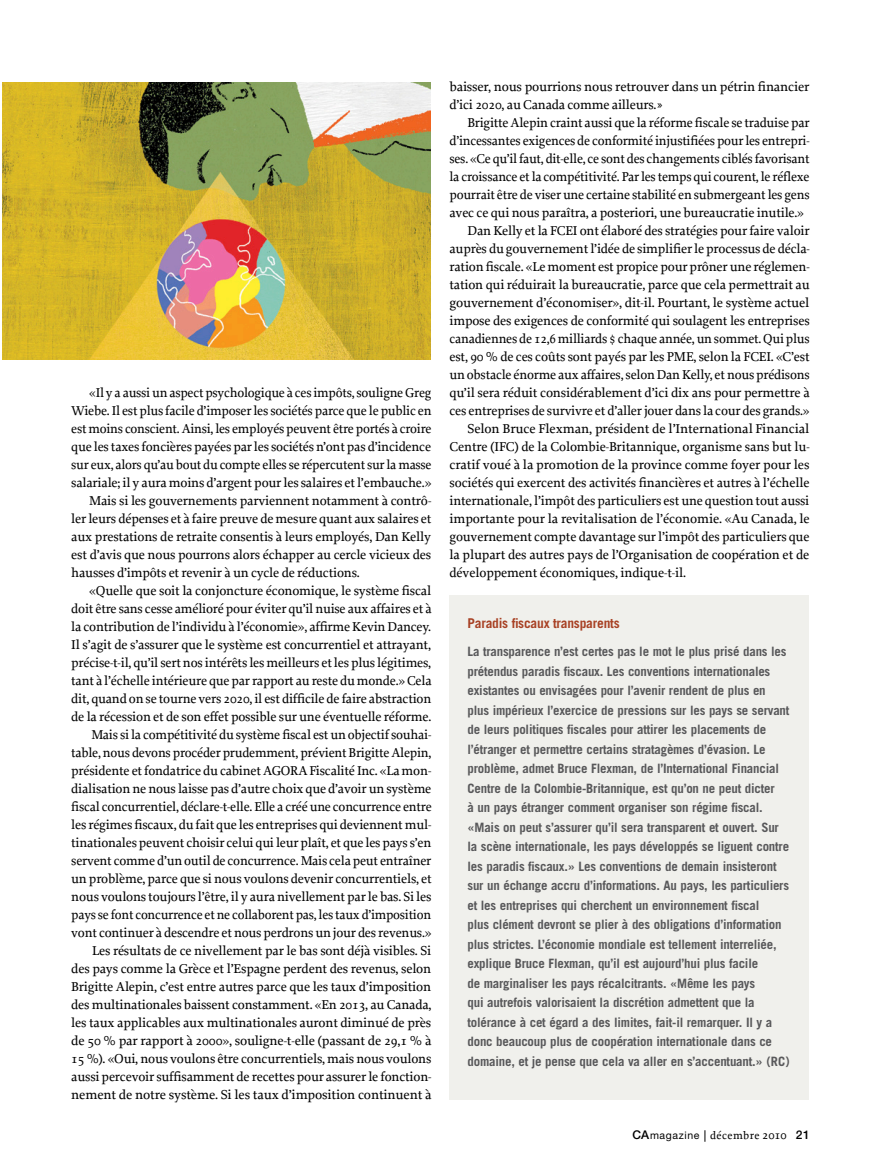
<style>
.page{position:relative;width:878px;height:1175px;background:#fff}
.page>*{position:absolute;margin:0;border:0;box-sizing:border-box;transform-origin:0 0}
.t1{font:500 13.5px "Proforma";letter-spacing:-.015em;color:#000}
.t2{font:700 13.5px "Trade Gothic";letter-spacing:-.015em;color:#a84124}
.t3{font:700 12.9px/19.5px "Trade Gothic";letter-spacing:-.015em;color:#58585a}
.t4{font:10.5px "Helvetica Neue LT Std";letter-spacing:.055em;color:#000}
.s1{font-family:"Trade Gothic";font-weight:400}
.s2{font-weight:500;font-size:12px}
.s3{font-family:"Proforma";font-weight:500;font-size:11.25px}
.s4{font-family:"Proforma";font-weight:500;font-size:12.45px}
</style>
<div class="page">
<img style="left:3px;top:83px;width:427px;height:277px">
<div style="left:449px;top:595px;width:359px;height:504px;background:#f0f0ec"></div>
<p class="t1" style="left:89px;top:384px;width:343px">«Il y a aussi un aspect psychologique à ces impôts, souligne Greg</p>
<p class="t1" style="left:71px;top:402px;width:362px">Wiebe. Il est plus facile d’imposer les sociétés parce que le public en</p>
<p class="t1" style="left:71px;top:420px;width:362px">est moins conscient. Ainsi, les employés peuvent être portés à croire</p>
<p class="t1" style="left:71px;top:438px;width:361px">que les taxes foncières payées par les sociétés n’ont pas d’incidence</p>
<p class="t1" style="left:71px;top:456px;width:362px">sur eux, alors qu’au bout du compte elles se répercutent sur la masse</p>
<p class="t1" style="left:71px;top:474px;width:361px">salariale; il y aura moins d’argent pour les salaires et l’embauche.»</p>
<p class="t1" style="left:89px;top:492px;width:343px">Mais si les gouvernements parviennent notamment à contrô-</p>
<p class="t1" style="left:71px;top:510px;width:362px">ler leurs dépenses et à faire preuve de mesure quant aux salaires et</p>
<p class="t1" style="left:71px;top:528px;width:361px">aux prestations de retraite consentis à leurs employés, Dan Kelly</p>
<p class="t1" style="left:71px;top:546px;width:361px">est d’avis que nous pourrons alors échapper au cercle vicieux des</p>
<p class="t1" style="left:71px;top:564px;width:290px">hausses d’impôts et revenir à un cycle de réductions.</p>
<p class="t1" style="left:89px;top:582px;width:343px">«Quelle que soit la conjoncture économique, le système fiscal</p>
<p class="t1" style="left:71px;top:600px;width:362px">doit être sans cesse amélioré pour éviter qu’il nuise aux affaires et à</p>
<p class="t1" style="left:71px;top:618px;width:361px">la contribution de l’individu à l’économie», affirme Kevin Dancey.</p>
<p class="t1" style="left:71px;top:636px;width:361px">Il s’agit de s’assurer que le système est concurrentiel et attrayant,</p>
<p class="t1" style="left:71px;top:654px;width:361px">précise-t-il, qu’il sert nos intérêts les meilleurs et les plus légitimes,</p>
<p class="t1" style="left:71px;top:672px;width:362px">tant à l’échelle intérieure que par rapport au reste du monde.» Cela</p>
<p class="t1" style="left:71px;top:690px;width:361px">dit, quand on se tourne vers 2020, il est difficile de faire abstraction</p>
<p class="t1" style="left:71px;top:708px;width:362px">de la récession et de son effet possible sur une éventuelle réforme.</p>
<p class="t1" style="left:91px;top:726px;width:341px">Mais si la compétitivité du système fiscal est un objectif souhai-</p>
<p class="t1" style="left:71px;top:744px;width:361px">table, nous devons procéder prudemment, prévient Brigitte Alepin,</p>
<p class="t1" style="left:71px;top:762px;width:362px">présidente et fondatrice du cabinet AGORA Fiscalité Inc. «La mon-</p>
<p class="t1" style="left:71px;top:780px;width:361px">dialisation ne nous laisse pas d’autre choix que d’avoir un système</p>
<p class="t1" style="left:71px;top:798px;width:362px">fiscal concurrentiel, déclare-t-elle. Elle a créé une concurrence entre</p>
<p class="t1" style="left:71px;top:816px;width:361px">les régimes fiscaux, du fait que les entreprises qui deviennent mul-</p>
<p class="t1" style="left:71px;top:834px;width:361px">tinationales peuvent choisir celui qui leur plaît, et que les pays s’en</p>
<p class="t1" style="left:71px;top:852px;width:361px">servent comme d’un outil de concurrence. Mais cela peut entraîner</p>
<p class="t1" style="left:71px;top:870px;width:362px">un problème, parce que si nous voulons devenir concurrentiels, et</p>
<p class="t1" style="left:71px;top:888px;width:362px">nous voulons toujours l’être, il y aura nivellement par le bas. Si les</p>
<p class="t1" style="left:71px;top:906px;width:361px">pays se font concurrence et ne collaborent pas, les taux d’imposition</p>
<p class="t1" style="left:71px;top:924px;width:362px">vont continuer à descendre et nous perdrons un jour des revenus.»</p>
<p class="t1" style="left:92px;top:942px;width:341px">Les résultats de ce nivellement par le bas sont déjà visibles. Si</p>
<p class="t1" style="left:71px;top:960px;width:361px">des pays comme la Grèce et l’Espagne perdent des revenus, selon</p>
<p class="t1" style="left:71px;top:978px;width:361px">Brigitte Alepin, c’est entre autres parce que les taux d’imposition</p>
<p class="t1" style="left:71px;top:996px;width:361px">des multinationales baissent constamment. «En 2013, au Canada,</p>
<p class="t1" style="left:71px;top:1014px;width:361px">les taux applicables aux multinationales auront diminué de près</p>
<p class="t1" style="left:71px;top:1032px;width:361px">de 50 % par rapport à 2000», souligne-t-elle (passant de 29,1 % à</p>
<p class="t1" style="left:71px;top:1050px;width:361px">15 %). «Oui, nous voulons être concurrentiels, mais nous voulons</p>
<p class="t1" style="left:71px;top:1068px;width:362px">aussi percevoir suffisamment de recettes pour assurer le fonction-</p>
<p class="t1" style="left:71px;top:1086px;width:362px">nement de notre système. Si les taux d’imposition continuent à</p>
<p class="t1" style="left:449px;top:78px;width:361px">baisser, nous pourrions nous retrouver dans un pétrin financier</p>
<p class="t1" style="left:449px;top:96px;width:215px">d’ici 2020, au Canada comme ailleurs.<span class="s1">»</span></p>
<p class="t1" style="left:467px;top:114px;width:343px">Brigitte Alepin craint aussi que la réforme fiscale se traduise par</p>
<p class="t1" style="left:449px;top:132px;width:362px">d’incessantes exigences de conformité injustifiées pour les entrepri-</p>
<p class="t1" style="left:449px;top:150px;width:362px">ses. «Ce qu’il faut, dit-elle, ce sont des changements ciblés favorisant</p>
<p class="t1" style="left:449px;top:168px;width:361px">la croissance et la compétitivité. Par les temps qui courent, le réflexe</p>
<p class="t1" style="left:449px;top:186px;width:361px">pourrait être de viser une certaine stabilité en submergeant les gens</p>
<p class="t1" style="left:449px;top:204px;width:356px">avec ce qui nous paraîtra, a posteriori, une bureaucratie inutile.»</p>
<p class="t1" style="left:467px;top:222px;width:343px">Dan Kelly et la FCEI ont élaboré des stratégies pour faire valoir</p>
<p class="t1" style="left:449px;top:240px;width:361px">auprès du gouvernement l’idée de simplifier le processus de décla-</p>
<p class="t1" style="left:449px;top:258px;width:362px">ration fiscale. «Le moment est propice pour prôner une réglemen-</p>
<p class="t1" style="left:449px;top:276px;width:361px">tation qui réduirait la bureaucratie, parce que cela permettrait au</p>
<p class="t1" style="left:449px;top:294px;width:361px">gouvernement d’économiser», dit-il. Pourtant, le système actuel</p>
<p class="t1" style="left:449px;top:312px;width:362px">impose des exigences de conformité qui soulagent les entreprises</p>
<p class="t1" style="left:449px;top:330px;width:361px">canadiennes de 12,6 milliards $ chaque année, un sommet. Qui plus</p>
<p class="t1" style="left:449px;top:348px;width:362px">est, 90 % de ces coûts sont payés par les PME, selon la FCEI. «C’est</p>
<p class="t1" style="left:449px;top:366px;width:361px">un obstacle énorme aux affaires, selon Dan Kelly, et nous prédisons</p>
<p class="t1" style="left:449px;top:384px;width:362px">qu’il sera réduit considérablement d’ici dix ans pour permettre à</p>
<p class="t1" style="left:449px;top:402px;width:361px">ces entreprises de survivre et d’aller jouer dans la cour des grands.»</p>
<p class="t1" style="left:467px;top:420px;width:343px">Selon Bruce Flexman, président de l’International Financial</p>
<p class="t1" style="left:449px;top:438px;width:362px">Centre (IFC) de la Colombie-Britannique, organisme sans but lu-</p>
<p class="t1" style="left:449px;top:456px;width:361px">cratif voué à la promotion de la province comme foyer pour les</p>
<p class="t1" style="left:449px;top:474px;width:362px">sociétés qui exercent des activités financières et autres à l’échelle</p>
<p class="t1" style="left:449px;top:492px;width:361px">internationale, l’impôt des particuliers est une question tout aussi</p>
<p class="t1" style="left:449px;top:510px;width:362px">importante pour la revitalisation de l’économie. «Au Canada, le</p>
<p class="t1" style="left:449px;top:528px;width:361px">gouvernement compte davantage sur l’impôt des particuliers que</p>
<p class="t1" style="left:449px;top:546px;width:361px">la plupart des autres pays de l’Organisation de coopération et de</p>
<p class="t1" style="left:449px;top:564px;width:238px">développement économiques, indique-t-il.</p>
<p class="t2" style="left:467px;top:614px;width:154px">Paradis fiscaux transparents</p>
<p class="t3" style="left:467px;top:641px;width:324px">La transparence n’est certes pas le mot le plus prisé dans les prétendus paradis fiscaux. Les conventions internationales existantes ou envisagées pour l’avenir rendent de plus en plus impérieux l’exercice de pressions sur les pays se servant de leurs politiques fiscales pour attirer les placements de l’étranger et permettre certains stratagèmes d’évasion. Le problème, admet Bruce Flexman, de l’International Financial Centre de la Colombie-Britannique, est qu’on ne peut dicter<br>à un pays étranger comment organiser son régime fiscal. «Mais on peut s’assurer qu’il sera transparent et ouvert. Sur la scène internationale, les pays développés se liguent contre les paradis fiscaux.» Les conventions de demain insisteront sur un échange accru d’informations. Au pays, les particuliers et les entreprises qui cherchent un environnement fiscal<br>plus clément devront se plier à des obligations d’information plus strictes. L’économie mondiale est tellement interreliée, explique Bruce Flexman, qu’il est aujourd’hui plus facile<br>de marginaliser les pays récalcitrants. «Même les pays<br>qui autrefois valorisaient la discrétion admettent que la tolérance à cet égard a des limites, fait-il remarquer. Il y a donc beaucoup plus de coopération internationale dans ce domaine, et je pense que cela va aller en s’accentuant.» (RC)</p>
<p class="t4" style="left:632px;top:1129px;width:178px"><span class="s2">CA</span>magazine <span class="s3">décembre</span> <span class="s4">2010</span> <span class="s2">21</span></p>
</div>
